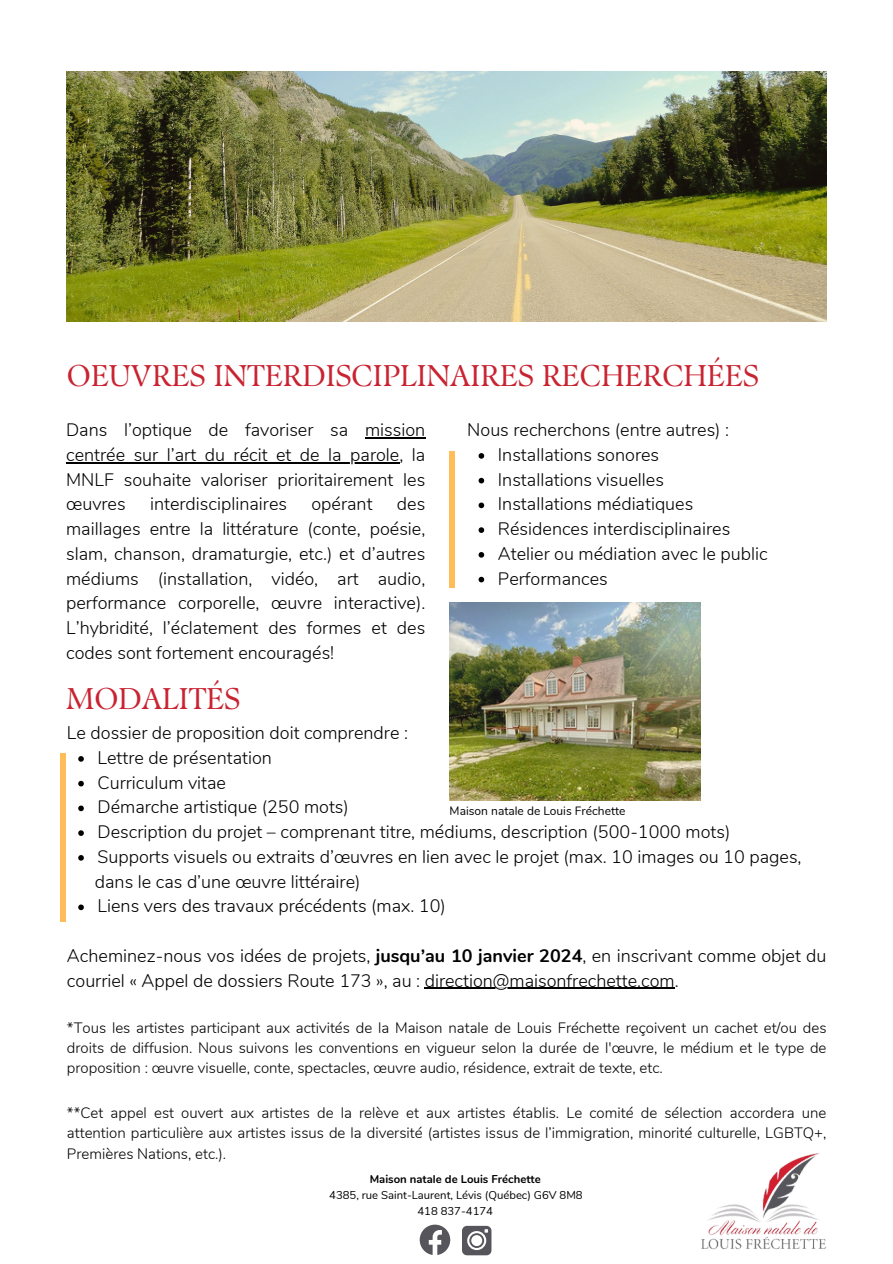
<style>
.page{position:relative;width:893px;height:1264px;background:#fff}
.page>*{position:absolute;margin:0;border:0;box-sizing:border-box;transform-origin:0 0}
.t1{font:30px "TY Serif D";color:#c92331}
.t2{font:300 18px/24.8px "Nunito";color:#000;text-align:justify}
.t3{font:300 15px/20.2px "Nunito";color:#000;text-align:justify}
.t4{font:12px "Nunito";color:#000}
.t5{font:11.25px "Nunito";color:#000}
.t6{font:700 11.25px "Nunito";color:#000}
.s1{font-weight:700}
</style>
<div class="page">
<div style="left:449px;top:451px;width:6px;height:137px;background:#ffbd59"></div>
<div style="left:60px;top:753px;width:6px;height:168px;background:#ffbd59"></div>
<svg style="left:419px;top:1224px;width:31px;height:30px"></svg>
<svg style="left:462px;top:1225px;width:29px;height:29px"></svg>
<svg style="left:78px;top:756px;width:6px;height:5px"></svg>
<svg style="left:78px;top:780px;width:6px;height:6px"></svg>
<svg style="left:78px;top:805px;width:6px;height:6px"></svg>
<svg style="left:78px;top:830px;width:6px;height:6px"></svg>
<svg style="left:78px;top:855px;width:6px;height:5px"></svg>
<svg style="left:78px;top:904px;width:6px;height:6px"></svg>
<hr style="left:424px;top:987px;width:250px;height:1px;background:#000">
<hr style="left:365px;top:437px;width:60px;height:1px;background:#000">
<hr style="left:66px;top:462px;width:333px;height:1px;background:#000">
<svg style="left:478px;top:453px;width:6px;height:5px"></svg>
<svg style="left:478px;top:478px;width:6px;height:5px"></svg>
<svg style="left:478px;top:502px;width:6px;height:6px"></svg>
<svg style="left:478px;top:527px;width:6px;height:6px"></svg>
<svg style="left:478px;top:552px;width:6px;height:5px"></svg>
<svg style="left:478px;top:577px;width:6px;height:5px"></svg>
<img style="left:449px;top:602px;width:251px;height:198px">
<img style="left:701px;top:1153px;width:125px;height:97px">
<img style="left:66px;top:72px;width:760px;height:249px">
<p class="t1" style="left:67px;top:357px;width:693px">OEUVRES INTERDISCIPLINAIRES RECHERCHÉES</p>
<p class="t2" style="left:467px;top:418px;width:263px">Nous recherchons (entre autres) :</p>
<p class="t2" style="left:498px;top:442px;width:163px">Installations sonores</p>
<p class="t2" style="left:498px;top:467px;width:167px">Installations visuelles</p>
<p class="t2" style="left:498px;top:492px;width:197px">Installations médiatiques</p>
<p class="t2" style="left:498px;top:517px;width:234px">Résidences interdisciplinaires</p>
<p class="t2" style="left:498px;top:541px;width:271px">Atelier ou médiation avec le public</p>
<p class="t2" style="left:498px;top:566px;width:111px">Performances</p>
<p class="t2" style="left:66px;top:418px;width:360px">Dans l’optique de favoriser sa mission centrée sur l’art du récit et de la parole, la MNLF souhaite valoriser prioritairement les œuvres</p>
<p class="t2" style="left:150px;top:492px;width:138px">interdisciplinaires</p>
<p class="t2" style="left:311px;top:492px;width:63px">opérant</p>
<p class="t2" style="left:66px;top:492px;width:361px;text-indent:331px">des maillages entre la littérature (conte, poésie, slam, chanson, dramaturgie, etc.) et d’autres médiums (installation, vidéo, art audio, performance corporelle, œuvre interactive).<br>L’hybridité, l’éclatement des formes et des codes sont fortement encouragés!</p>
<p class="t1" style="left:66px;top:680px;width:176px">MODALITÉS</p>
<p class="t2" style="left:67px;top:721px;width:342px">Le dossier de proposition doit comprendre :</p>
<p class="t2" style="left:98px;top:745px;width:176px">Lettre de présentation</p>
<p class="t2" style="left:98px;top:770px;width:130px">Curriculum vitae</p>
<p class="t2" style="left:98px;top:795px;width:253px">Démarche artistique (250 mots)</p>
<p class="t2" style="left:98px;top:819px;width:634px">Description du projet – comprenant titre, médiums, description (500-1000 mots)</p>
<p class="t2" style="left:98px;top:844px;width:705px">Supports visuels ou extraits d’œuvres en lien avec le projet (max. 10 images ou 10 pages,</p>
<p class="t2" style="left:95px;top:869px;width:267px">dans le cas d’une œuvre littéraire)</p>
<p class="t2" style="left:98px;top:894px;width:350px">Liens vers des travaux précédents (max. 10)</p>
<p class="t2" style="left:67px;top:943px;width:761px">Acheminez-nous vos idées de projets, <span class="s1">jusqu’au 10 janvier 2024</span>, en inscrivant comme objet du courriel « Appel de dossiers Route 173 », au : direction@maisonfrechette.com.</p>
<p class="t3" style="left:67px;top:1017px;width:761px">*Tous les artistes participant aux activités de la Maison natale de Louis Fréchette reçoivent un cachet et/ou des droits de diffusion. Nous suivons les conventions en vigueur selon la durée de l'œuvre, le médium et le type de proposition : œuvre visuelle, conte, spectacles, œuvre audio, résidence, extrait de texte, etc.</p>
<p class="t3" style="left:67px;top:1103px;width:761px">**Cet appel est ouvert aux artistes de la relève et aux artistes établis. Le comité de sélection accordera une attention particulière aux artistes issus de la diversité (artistes issus de l’immigration, minorité culturelle, LGBTQ+, Premières Nations, etc.).</p>
<p class="t4" style="left:449px;top:802px;width:177px">Maison natale de Louis Fréchette</p>
<p class="t6" style="left:369px;top:1171px;width:172px">Maison natale de Louis Fréchette</p>
<p class="t5" style="left:329px;top:1187px;width:255px">4385, rue Saint-Laurent, Lévis (Québec) G6V 8M8</p>
<p class="t5" style="left:417px;top:1203px;width:77px">418 837-4174</p>
</div>
